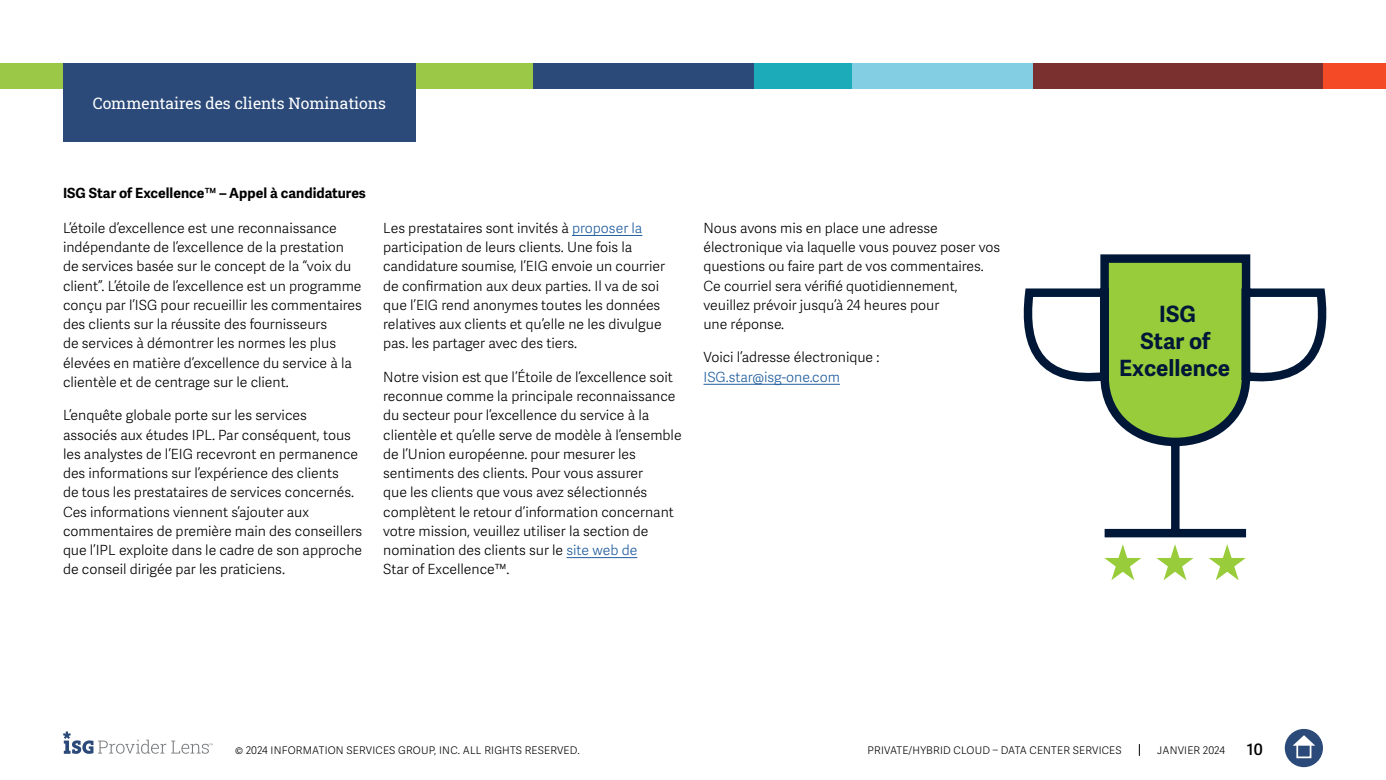
<style>
.page{position:relative;width:1386px;height:780px;background:#fff}
.page>*{position:absolute;margin:0;border:0;box-sizing:border-box;transform-origin:0 0}
.t1{font:700 22.4px/26.8px "Adelle Sans";color:#001738;text-align:center}
.t2{font:15.75px "Roboto Slab ISG P Regular";color:#fff}
.t3{font:600 15.75px "Adelle Sans";color:#000}
.t4{font:300 14px/19.2px "Adelle Sans";color:#000}
.t5{font:700 14px "Adelle Sans";color:#000101}
.t6{font:300 14px "Adelle Sans";color:#215e9e}
.t7{font:300 10.5px "Adelle Sans";letter-spacing:.02em;color:#000}
.s1{color:#215e9e}
</style>
<div class="page">
<svg style="left:1139px;top:744px;width:1px;height:12px"></svg>
<svg style="left:63px;top:731px;width:150px;height:23px"></svg>
<div style="left:1285px;top:729px;width:38px;height:38px;background:#2b4a79;border-radius:50%"></div>
<svg style="left:1293px;top:735px;width:22px;height:10px"></svg>
<div style="left:1296px;top:743px;width:15px;height:15px;border:2px solid #fff"></div>
<div style="left:0;top:63px;width:533px;height:25px;background:#9bc947"></div>
<div style="left:533px;top:63px;width:223px;height:25px;background:#2b4a79"></div>
<div style="left:850px;top:63px;width:184px;height:25px;background:#84cee3"></div>
<div style="left:1323px;top:63px;width:63px;height:25px;background:#f54a26"></div>
<div style="left:1033px;top:63px;width:290px;height:25px;background:#7a302e"></div>
<div style="left:754px;top:63px;width:98px;height:25px;background:#1cabb9"></div>
<svg style="left:1023px;top:254px;width:304px;height:284px"></svg>
<svg style="left:1104px;top:544px;width:37px;height:36px"></svg>
<svg style="left:1209px;top:544px;width:37px;height:36px"></svg>
<svg style="left:1156px;top:544px;width:38px;height:36px"></svg>
<div style="left:63px;top:63px;width:353px;height:79px;background:#2b4a79"></div>
<hr style="left:572px;top:235px;width:70px;height:1px;background:#215e9e">
<hr style="left:567px;top:557px;width:70px;height:1px;background:#215e9e">
<hr style="left:704px;top:384px;width:136px;height:1px;background:#215e9e">
<p class="t2" style="left:93px;top:92px;width:295px">Commentaires des clients Nominations</p>
<p class="t5" style="left:63px;top:184px;width:304px">ISG Star of Excellence™ – Appel à candidatures</p>
<p class="t4" style="left:63px;top:219px;width:300px">L’étoile d’excellence est une reconnaissance indépendante de l’excellence de la prestation de services basée sur le concept de la “voix du client”. L’étoile de l’excellence est un programme conçu par l’ISG pour recueillir les commentaires des clients sur la réussite des fournisseurs<br>de services à démontrer les normes les plus élevées en matière d’excellence du service à la clientèle et de centrage sur le client.</p>
<p class="t4" style="left:63px;top:406px;width:301px">L’enquête globale porte sur les services associés aux études IPL. Par conséquent, tous les analystes de l’EIG recevront en permanence des informations sur l’expérience des clients<br>de tous les prestataires de services concernés.<br>Ces informations viennent s’ajouter aux commentaires de première main des conseillers que l’IPL exploite dans le cadre de son approche de conseil dirigée par les praticiens.</p>
<p class="t4" style="left:383px;top:219px;width:283px">Les prestataires sont invités à <span class="s1">proposer la </span>participation de leurs clients. Une fois la candidature soumise, l’EIG envoie un courrier de confirmation aux deux parties. Il va de soi que l’EIG rend anonymes toutes les données relatives aux clients et qu’elle ne les divulgue pas. les partager avec des tiers.</p>
<p class="t4" style="left:383px;top:367px;width:300px">Notre vision est que l’Étoile de l’excellence soit reconnue comme la principale reconnaissance du secteur pour l’excellence du service à la clientèle et qu’elle serve de modèle à l’ensemble de l’Union européenne. pour mesurer les sentiments des clients. Pour vous assurer<br>que les clients que vous avez sélectionnés complètent le retour d’information concernant votre mission, veuillez utiliser la section de nomination des clients sur le <span class="s1">site web de<br></span>Star of Excellence™.</p>
<p class="t4" style="left:704px;top:219px;width:298px">Nous avons mis en place une adresse électronique via laquelle vous pouvez poser vos questions ou faire part de vos commentaires.<br>Ce courriel sera vérifié quotidiennement, veuillez prévoir jusqu’à 24 heures pour<br>une réponse.</p>
<p class="t4" style="left:704px;top:348px;width:177px">Voici l’adresse électronique :</p>
<p class="t6" style="left:704px;top:368px;width:138px">ISG.star@isg-one.com</p>
<h1 class="t1" style="left:1119px;top:301px;width:113px">ISG<br>Star of<br>Excellence</h1>
<p class="t7" style="left:235px;top:744px;width:346px">© 2024 INFORMATION SERVICES GROUP, INC. ALL RIGHTS RESERVED.</p>
<p class="t7" style="left:868px;top:744px;width:256px">PRIVATE/HYBRID CLOUD – DATA CENTER SERVICES</p>
<p class="t7" style="left:1157px;top:744px;width:69px">JANVIER 2024</p>
<p class="t3" style="left:1247px;top:740px;width:18px">10</p>
</div>
